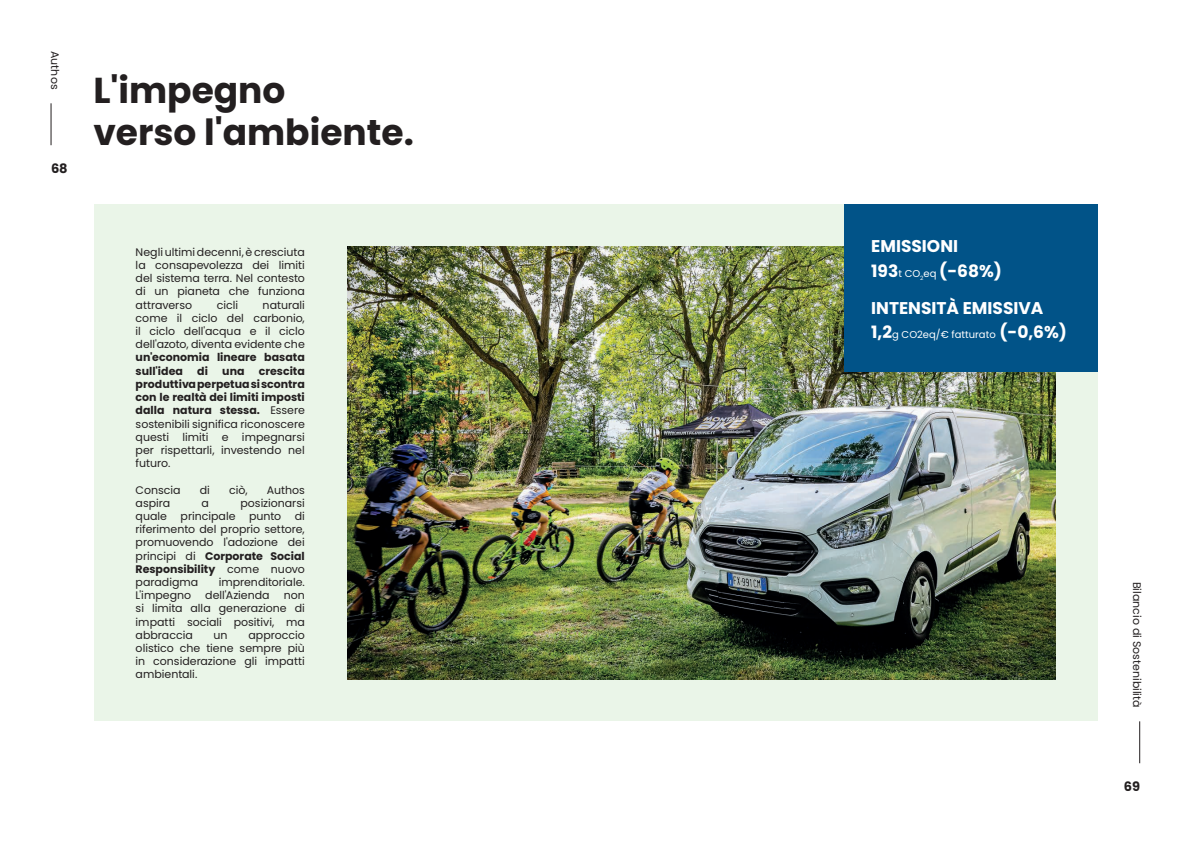
<style>
.page{position:relative;width:1191px;height:842px;background:#fff}
.page>*{position:absolute;margin:0;border:0;box-sizing:border-box;transform-origin:0 0}
.t1{font:700 36px/42px "Poppins";color:#231f20}
.t2{font:700 17px "Poppins";color:#fff}
.t3{font:700 13px "Poppins";color:#231f20}
.t4{font:11px/13.2px "Poppins";color:#231f20;text-align:justify}
.t5{font:700 11px/13.2px "Poppins";color:#231f20}
.t6{font:10px "Poppins";color:#fff}
.s1{font-weight:700}
.s2{font-weight:400;font-size:10px}
.s3{font-weight:700;font-size:17px}
</style>
<div class="page">
<div style="left:94px;top:204px;width:1003px;height:517px;background:#eaf5e8"></div>
<img style="left:347px;top:246px;width:708px;height:433px">
<hr style="left:51px;top:103px;width:1px;height:42px;background:#231f20">
<hr style="left:1139px;top:721px;width:1px;height:42px;background:#231f20">
<div style="left:844px;top:204px;width:253px;height:168px;background:#015388"></div>
<p class="t4" style="left:61px;top:51px;width:40px;rotate:90deg">Authos</p>
<p class="t3" style="left:51px;top:161px;width:18px">68</p>
<h1 class="t1" style="left:93px;top:70px;width:322px">L'impegno<br>verso l'ambiente.</h1>
<p class="t4" style="left:136px;top:245px;width:171px">Negli ultimi decenni, è cresciuta la consapevolezza dei limiti del sistema terra. Nel contesto di un pianeta che funziona attraverso</p>
<p class="t4" style="left:136px;top:298px;width:171px;text-indent:127px">naturali come il ciclo del carbonio, il ciclo dell'acqua e il ciclo dell'azoto, diventa evidente che</p>
<p class="t5" style="left:136px;top:351px;width:171px">un'economia lineare basata sull'idea</p>
<p class="t4" style="left:217px;top:298px;width:23px">cicli</p>
<p class="t4" style="left:136px;top:364px;width:171px;text-indent:123px"><span class="s1">crescita produttiva perpetua si scontra con le realtà dei limiti imposti dalla natura stessa.</span> Essere sostenibili significa riconoscere questi limiti e impegnarsi per rispettarli, investendo nel futuro.</p>
<p class="t4" style="left:136px;top:483px;width:46px">Conscia</p>
<p class="t4" style="left:200px;top:483px;width:12px">di</p>
<p class="t4" style="left:229px;top:483px;width:20px">ciò,</p>
<p class="t4" style="left:267px;top:483px;width:39px">Authos</p>
<p class="t4" style="left:136px;top:496px;width:36px">aspira</p>
<p class="t4" style="left:202px;top:496px;width:9px">a</p>
<p class="t5" style="left:197px;top:364px;width:12px">di</p>
<p class="t5" style="left:222px;top:364px;width:24px">una</p>
<p class="t4" style="left:136px;top:496px;width:171px;text-indent:105px">posizionarsi quale principale punto di riferimento del proprio settore, promuovendo l'adozione dei principi di <span class="s1">Corporate Social Responsibility</span> come nuovo paradigma</p>
<p class="t4" style="left:219px;top:575px;width:88px">imprenditoriale.</p>
<p class="t4" style="left:136px;top:589px;width:57px">L'impegno</p>
<p class="t4" style="left:205px;top:589px;width:66px">dell'Azienda</p>
<p class="t4" style="left:136px;top:589px;width:171px;text-indent:148px">non si limita alla generazione di impatti sociali positivi, ma abbraccia</p>
<p class="t4" style="left:136px;top:628px;width:171px;text-indent:113px">approccio olistico che tiene sempre più in considerazione gli impatti ambientali.</p>
<p class="t4" style="left:214px;top:628px;width:16px">un</p>
<h2 class="t2" style="left:871px;top:237px;width:88px">EMISSIONI</h2>
<h2 class="t2" style="left:871px;top:261px;width:132px">193<span class="s2">t CO</span><sub>2</sub><span class="s2">eq</span> (-68%)</h2>
<h2 class="t2" style="left:871px;top:298px;width:174px">INTENSITÀ EMISSIVA</h2>
<p class="t6" style="left:871px;top:328px;width:197px"><span class="s3">1,2</span>g CO2eq/€ fatturato <span class="s3">(-0,6%)</span></p>
<p class="t4" style="left:1143px;top:582px;width:127px;rotate:90deg">Bilancio di Sostenibilità</p>
<p class="t3" style="left:1123px;top:779px;width:18px">69</p>
</div>
